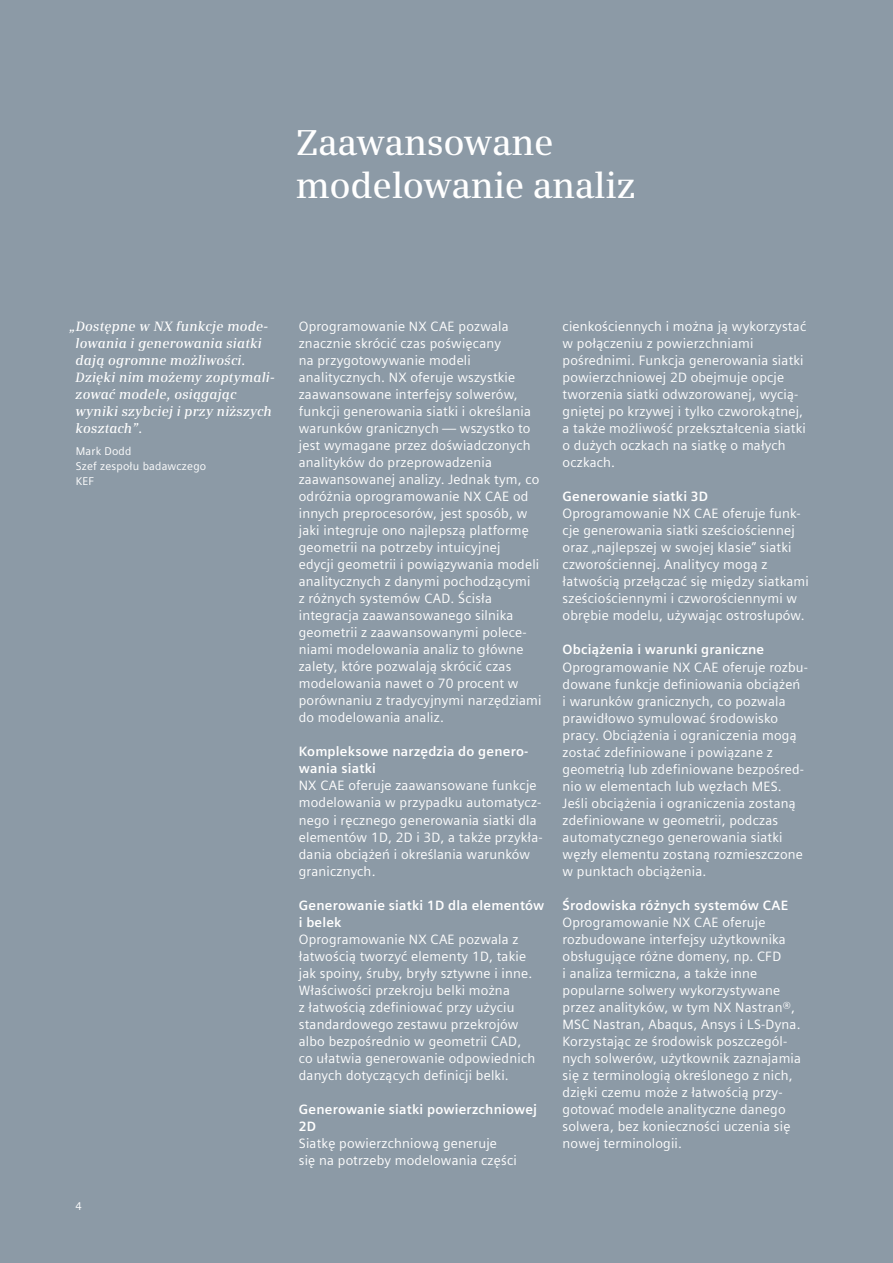
<style>
.page{position:relative;width:893px;height:1263px;background:#8c9aa6}
.page>*{position:absolute;margin:0;border:0;box-sizing:border-box;transform-origin:0 0}
.t1{font:600 36px/42.8px "Siemens Serif";letter-spacing:-.01em;color:#fff}
.t2{font:13.5px/17px "Siemens Sans Global";letter-spacing:.015em;color:#fff}
.t3{font:700 13.5px/17px "Siemens Sans Global";letter-spacing:.015em;color:#fff}
.t4{font:italic 600 13.5px/17px "Siemens Serif";letter-spacing:.015em;color:#fff}
.t5{font:11.25px/14.9px "Siemens Sans Global";letter-spacing:.02em;color:#fff}
</style>
<div class="page">
<h1 class="t1" style="left:296px;top:121px;width:341px">Zaawansowane modelowanie analiz</h1>
<p class="t4" style="left:76px;top:318px;width:201px;text-indent:-6px">„Dostępne w NX funkcje mode&shy;lowania i generowania siatki dają ogromne możliwości.<br>Dzięki nim możemy zoptymali&shy;zować modele, osiągając wyniki szybciej i przy niższych kosztach”.</p>
<p class="t5" style="left:76px;top:444px;width:132px">Mark Dodd<br>Szef zespołu badawczego<br>KEF</p>
<p class="t5" style="left:75px;top:1199px;width:8px">4</p>
<p class="t2" style="left:299px;top:319px;width:244px">Oprogramowanie NX CAE pozwala znacznie skrócić czas poświęcany<br>na przygotowywanie modeli analitycznych. NX oferuje wszystkie zaawansowane interfejsy solwerów, funkcji generowania siatki i określania warunków granicznych — wszystko to jest wymagane przez doświadczonych analityków do przeprowadzenia zaawansowanej analizy. Jednak tym, co odróżnia oprogramowanie NX CAE od innych preprocesorów, jest sposób, w jaki integruje ono najlepszą platformę geometrii na potrzeby intuicyjnej<br>edycji geometrii i powiązywania modeli analitycznych z danymi pochodzącymi<br>z różnych systemów CAD. Ścisła integracja zaawansowanego silnika geometrii z zaawansowanymi polece&shy;niami modelowania analiz to główne zalety, które pozwalają skrócić czas modelowania nawet o 70 procent w porównaniu z tradycyjnymi narzędziami do modelowania analiz.</p>
<p class="t3" style="left:299px;top:743px;width:231px">Kompleksowe narzędzia do genero&shy;wania siatki</p>
<p class="t2" style="left:299px;top:778px;width:246px">NX CAE oferuje zaawansowane funkcje modelowania w przypadku automatycz&shy;nego i ręcznego generowania siatki dla elementów 1D, 2D i 3D, a także przykła&shy;dania obciążeń i określania warunków granicznych.</p>
<p class="t3" style="left:299px;top:896px;width:247px">Generowanie siatki 1D dla elementów i belek</p>
<p class="t2" style="left:299px;top:931px;width:238px">Oprogramowanie NX CAE pozwala z łatwością tworzyć elementy 1D, takie jak spoiny, śruby, bryły sztywne i inne.<br>Właściwości przekroju belki można<br>z łatwością zdefiniować przy użyciu standardowego zestawu przekrojów albo bezpośrednio w geometrii CAD, co ułatwia generowanie odpowiednich danych dotyczących definicji belki.</p>
<p class="t3" style="left:299px;top:1100px;width:240px">Generowanie siatki powierzchniowej<br>2D</p>
<p class="t2" style="left:299px;top:1135px;width:219px">Siatkę powierzchniową generuje się na potrzeby modelowania części</p>
<p class="t2" style="left:563px;top:319px;width:245px">cienkościennych i można ją wykorzystać w połączeniu z powierzchniami pośrednimi. Funkcja generowania siatki powierzchniowej 2D obejmuje opcje tworzenia siatki odwzorowanej, wycią&shy;gniętej po krzywej i tylko czworokątnej, a także możliwość przekształcenia siatki o dużych oczkach na siatkę o małych oczkach.</p>
<p class="t3" style="left:563px;top:488px;width:147px">Generowanie siatki 3D</p>
<p class="t2" style="left:563px;top:506px;width:248px">Oprogramowanie NX CAE oferuje funk&shy;cje generowania siatki sześciościennej oraz „najlepszej w swojej klasie” siatki czworościennej. Analitycy mogą z łatwością przełączać się między siatkami sześciościennymi i czworościennymi w obrębie modelu, używając ostrosłupów.</p>
<p class="t3" style="left:563px;top:641px;width:203px">Obciążenia i warunki graniczne</p>
<p class="t2" style="left:563px;top:659px;width:247px">Oprogramowanie NX CAE oferuje rozbu&shy;dowane funkcje definiowania obciążeń<br>i warunków granicznych, co pozwala prawidłowo symulować środowisko pracy. Obciążenia i ograniczenia mogą zostać zdefiniowane i powiązane z geometrią lub zdefiniowane bezpośred&shy;nio w elementach lub węzłach MES.<br>Jeśli obciążenia i ograniczenia zostaną zdefiniowane w geometrii, podczas automatycznego generowania siatki węzły elementu zostaną rozmieszczone w punktach obciążenia.</p>
<p class="t3" style="left:563px;top:896px;width:227px">Środowiska różnych systemów CAE</p>
<p class="t2" style="left:563px;top:914px;width:240px">Oprogramowanie NX CAE oferuje rozbudowane interfejsy użytkownika obsługujące różne domeny, np. CFD<br>i analiza termiczna, a także inne popularne solwery wykorzystywane przez analityków, w tym NX Nastran®, MSC Nastran, Abaqus, Ansys i LS-Dyna.<br>Korzystając ze środowisk poszczegól&shy;nych solwerów, użytkownik zaznajamia się z terminologią określonego z nich, dzięki czemu może z łatwością przy&shy;gotować modele analityczne danego solwera, bez konieczności uczenia się nowej terminologii.</p>
</div>
